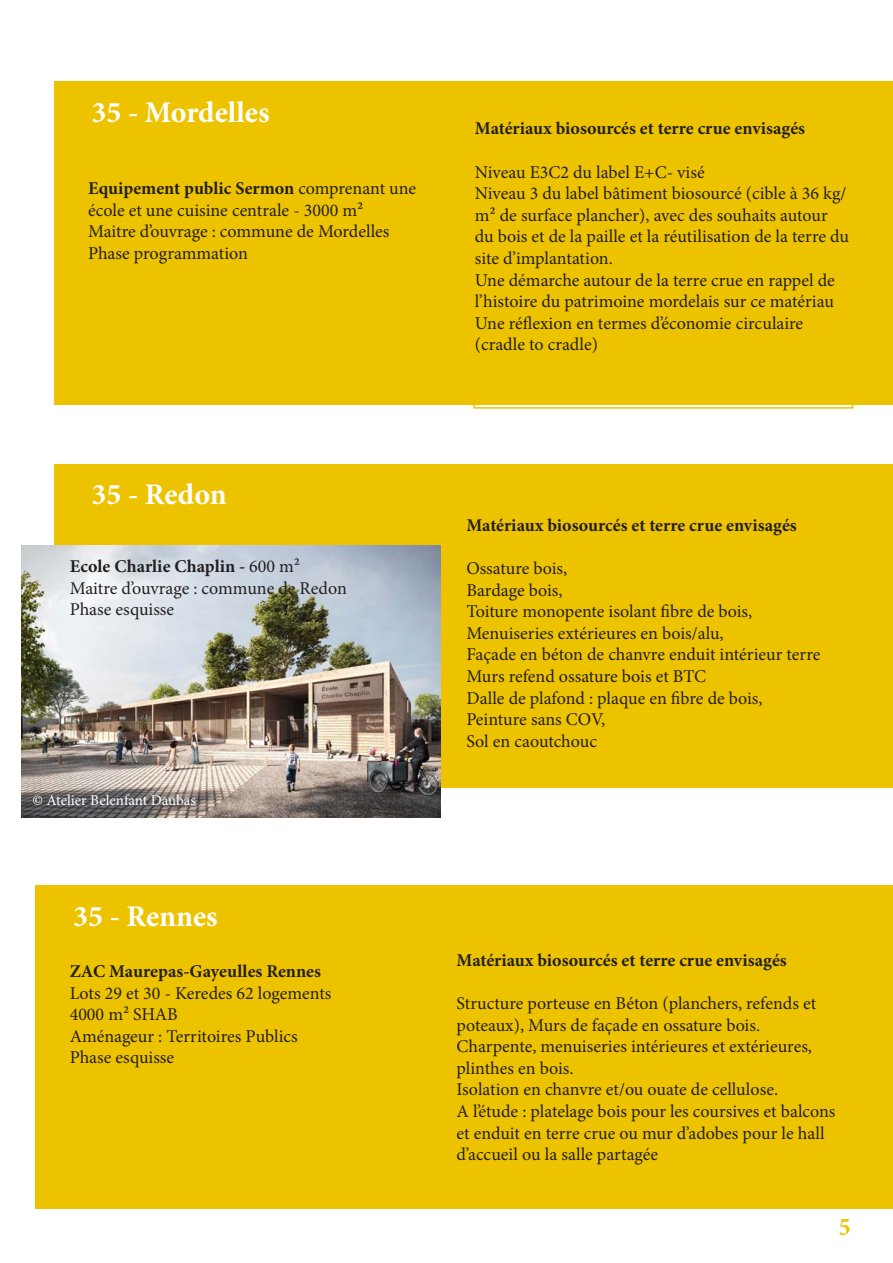
<style>
.page{position:relative;width:893px;height:1263px;background:#fff}
.page>*{position:absolute;margin:0;border:0;box-sizing:border-box;transform-origin:0 0}
.t1{font:700 30px "Minion Pro";color:#fff}
.t2{font:700 condensed 25.5px "Minion Pro";color:#edc300}
.t3{font:18px/21.6px "Minion Pro";color:#231f20}
.t4{font:700 18px "Minion Pro";color:#231f20}
.t5{font:15px "Minion Pro";color:#fff}
.s1{font-weight:700}
.s2{font-weight:400}
</style>
<div class="page">
<div style="left:54px;top:81px;width:839px;height:324px;background:#edc300"></div>
<div style="left:473px;top:120px;width:380px;height:289px;border:2px solid #edc300"></div>
<div style="left:54px;top:464px;width:839px;height:323px;background:#edc300"></div>
<img style="left:21px;top:546px;width:420px;height:271px">
<div style="left:36px;top:886px;width:857px;height:323px;background:#edc300"></div>
<p class="t1" style="left:92px;top:91px;width:180px">35 - Mordelles</p>
<p class="t3" style="left:88px;top:178px;width:330px"><span class="s1">Equipement public Sermon</span> comprenant une école et une cuisine centrale - 3000 m²</p>
<p class="t3" style="left:88px;top:221px;width:303px">Maitre d’ouvrage : commune de Mordelles</p>
<p class="t3" style="left:88px;top:243px;width:161px">Phase programmation</p>
<p class="t4" style="left:475px;top:116px;width:332px">Matériaux biosourcés et terre crue envisagés</p>
<p class="t3" style="left:475px;top:161px;width:231px">Niveau E3C2 du label E+C- visé</p>
<p class="t3" style="left:475px;top:183px;width:376px">Niveau 3 du label bâtiment biosourcé (cible à 36 kg/ m² de surface plancher), avec des souhaits autour du bois et de la paille et la réutilisation de la terre du site d’implantation.</p>
<p class="t3" style="left:475px;top:269px;width:361px">Une démarche autour de la terre crue en rappel de l’histoire du patrimoine mordelais sur ce matériau</p>
<p class="t3" style="left:475px;top:312px;width:330px">Une réflexion en termes d’économie circulaire (cradle to cradle)</p>
<p class="t1" style="left:92px;top:474px;width:137px">35 - Redon</p>
<p class="t4" style="left:70px;top:553px;width:232px">Ecole Charlie Chaplin - <span class="s2">600 m²</span></p>
<p class="t3" style="left:70px;top:577px;width:279px">Maitre d’ouvrage : commune de Redon</p>
<p class="t3" style="left:70px;top:599px;width:106px">Phase esquisse</p>
<p class="t5" style="left:33px;top:790px;width:165px">© Atelier Belenfant Daubas</p>
<p class="t1" style="left:73px;top:895px;width:146px">35 - Rennes</p>
<p class="t4" style="left:70px;top:958px;width:253px">ZAC Maurepas-Gayeulles Rennes</p>
<p class="t3" style="left:70px;top:982px;width:263px">Lots 29 et 30 - Keredes 62 logements</p>
<p class="t3" style="left:70px;top:1004px;width:110px">4000 m² SHAB</p>
<p class="t3" style="left:70px;top:1025px;width:230px">Aménageur : Territoires Publics</p>
<p class="t3" style="left:70px;top:1047px;width:106px">Phase esquisse</p>
<p class="t4" style="left:466px;top:512px;width:332px">Matériaux biosourcés et terre crue envisagés</p>
<p class="t3" style="left:466px;top:557px;width:102px">Ossature bois,</p>
<p class="t3" style="left:466px;top:579px;width:98px">Bardage bois,</p>
<p class="t3" style="left:466px;top:601px;width:287px">Toiture monopente isolant fibre de bois,</p>
<p class="t3" style="left:466px;top:622px;width:259px">Menuiseries extérieures en bois/alu,</p>
<p class="t3" style="left:466px;top:644px;width:356px">Façade en béton de chanvre enduit intérieur terre</p>
<p class="t3" style="left:466px;top:665px;width:241px">Murs refend ossature bois et BTC</p>
<p class="t3" style="left:466px;top:687px;width:298px">Dalle de plafond : plaque en fibre de bois,</p>
<p class="t3" style="left:466px;top:709px;width:140px">Peinture sans COV,</p>
<p class="t3" style="left:466px;top:730px;width:132px">Sol en caoutchouc</p>
<p class="t4" style="left:456px;top:947px;width:332px">Matériaux biosourcés et terre crue envisagés</p>
<p class="t3" style="left:456px;top:992px;width:361px">Structure porteuse en Béton (planchers, refends et poteaux), Murs de façade en ossature bois.</p>
<p class="t3" style="left:456px;top:1036px;width:357px">Charpente, menuiseries intérieures et extérieures, plinthes en bois.</p>
<p class="t3" style="left:456px;top:1079px;width:323px">Isolation en chanvre et/ou ouate de cellulose.</p>
<p class="t3" style="left:456px;top:1100px;width:380px">A l’étude : platelage bois pour les coursives et balcons et enduit en terre crue ou mur d’adobes pour le hall d’accueil ou la salle partagée</p>
<p class="t2" style="left:839px;top:1209px;width:13px">5</p>
</div>
